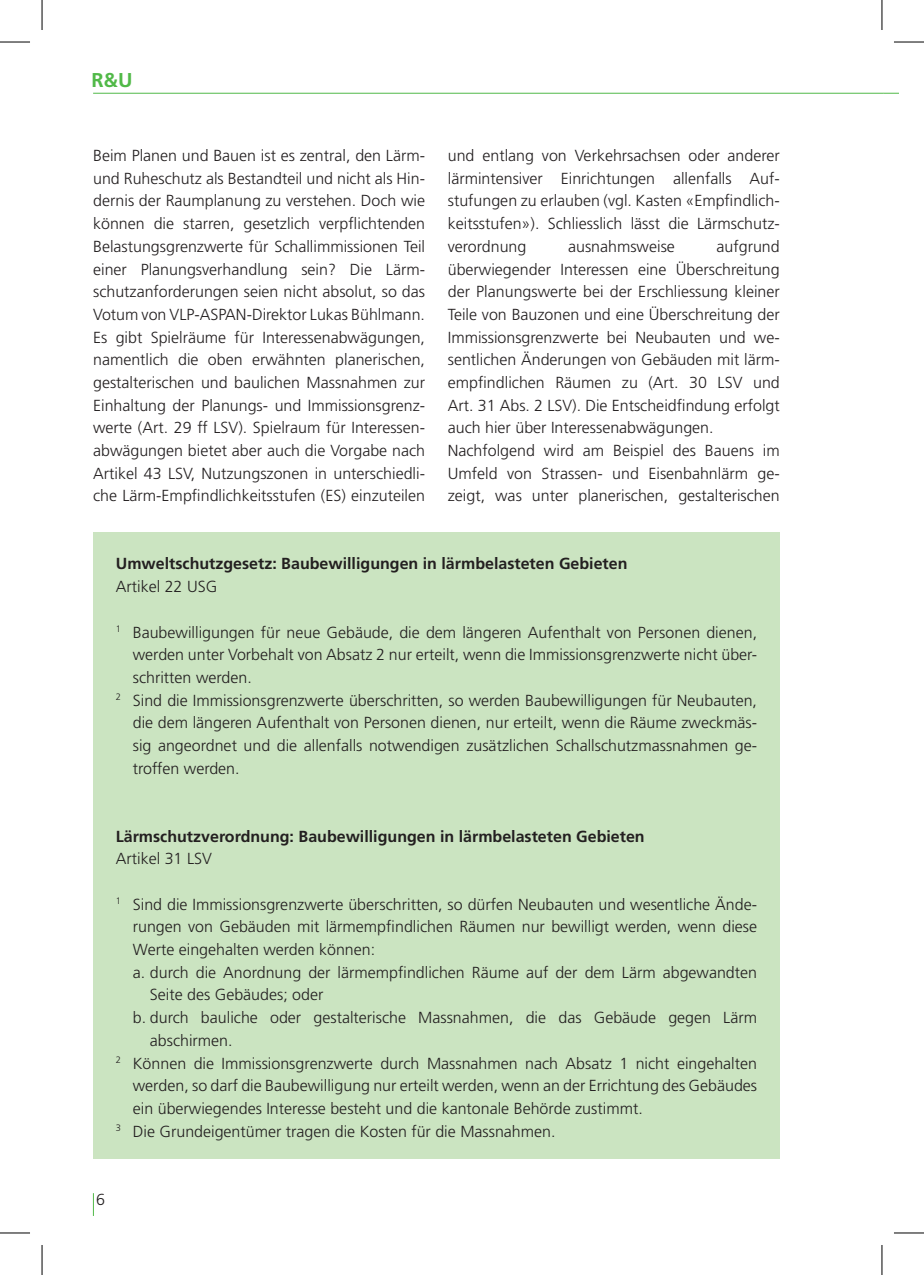
<style>
.page{position:relative;width:924px;height:1275px;background:#fff}
.page>*{position:absolute;margin:0;border:0;box-sizing:border-box;transform-origin:0 0}
.t1{font:700 20px "Frutiger LT Std";color:#51b948}
.t2{font:300 16px/22.6px "Frutiger LT Std";color:#231f20;text-align:justify}
.t3{font:700 16px "Frutiger LT Std";color:#231f20}
</style>
<div class="page">
<hr style="left:93px;top:93px;width:790px;height:1px;background:#51b948">
<svg style="left:93px;top:1193px;width:1px;height:23px"></svg>
<svg style="left:882px;top:93px;width:16px;height:1px"></svg>
<div style="left:93px;top:532px;width:686px;height:627px;background:#cbe4c1"></div>
<hr style="left:0;top:42px;width:30px;height:1px;background:#000">
<hr style="left:893px;top:42px;width:30px;height:1px;background:#000">
<hr style="left:0;top:1232px;width:30px;height:1px;background:#000">
<hr style="left:893px;top:1232px;width:30px;height:1px;background:#000">
<hr style="left:42px;top:0;width:1px;height:30px;background:#000">
<hr style="left:42px;top:1245px;width:1px;height:30px;background:#000">
<hr style="left:881px;top:0;width:1px;height:30px;background:#000">
<hr style="left:881px;top:1245px;width:1px;height:30px;background:#000">
<p class="t1" style="left:91px;top:69px;width:43px">R&amp;U</p>
<p class="t2" style="left:93px;top:144px;width:333px">Beim Planen und Bauen ist es zentral, den Lärm&shy;und Ruheschutz als Bestandteil und nicht als Hin&shy;dernis der Raumplanung zu verstehen. Doch wie können die starren, gesetzlich verpflichtenden Belastungsgrenzwerte für Schallimmissionen Teil einer Planungsverhandlung sein? Die Lärm&shy;schutzanforderungen seien nicht absolut, so das Votum von VLP-ASPAN-Direktor Lukas Bühlmann.<br>Es gibt Spielräume für Interessenabwägungen, namentlich die oben erwähnten planerischen, gestalterischen und baulichen Massnahmen zur Einhaltung der Planungs- und Immissionsgrenz&shy;werte (Art. 29 ff LSV). Spielraum für Interessen&shy;abwägungen bietet aber auch die Vorgabe nach Artikel 43 LSV, Nutzungszonen in unterschiedli&shy;che Lärm-Empfindlichkeitsstufen (ES) einzuteilen</p>
<p class="t2" style="left:447px;top:144px;width:333px">und entlang von Verkehrsachsen oder anderer lärmintensiver Einrichtungen allenfalls Auf&shy;stufungen zu erlauben (vgl. Kasten «Empfindlich&shy;keitsstufen»). Schliesslich lässt die Lärmschutz&shy;verordnung</p>
<p class="t2" style="left:447px;top:235px;width:333px;text-align:left;text-indent:269px">aufgrund überwiegender Interessen eine Überschreitung der Planungswerte bei der Erschliessung kleiner Teile von Bauzonen und eine Überschreitung der Immissionsgrenzwerte bei Neubauten und we&shy;sentlichen Änderungen von Gebäuden mit lärm&shy;empfindlichen Räumen zu (Art. 30 LSV und Art. 31 Abs. 2 LSV). Die Entscheidfindung erfolgt auch hier über Interessenabwägungen.<br>Nachfolgend wird am Beispiel des Bauens im Umfeld von Strassen- und Eisenbahnlärm ge&shy;zeigt, was unter planerischen, gestalterischen</p>
<p class="t2" style="left:568px;top:235px;width:108px">ausnahmsweise</p>
<p class="t3" style="left:116px;top:554px;width:513px">Umweltschutzgesetz: Baubewilligungen in lärmbelasteten Gebieten</p>
<p class="t2" style="left:116px;top:575px;width:103px">Artikel 22 USG</p>
<p class="t2" style="left:116px;top:621px;width:642px"><sup>1</sup> Baubewilligungen für neue Gebäude, die dem längeren Aufenthalt von Personen dienen,</p>
<p class="t2" style="left:133px;top:643px;width:625px">werden unter Vorbehalt von Absatz 2 nur erteilt, wenn die Immissionsgrenzwerte nicht über-</p>
<p class="t2" style="left:133px;top:666px;width:120px">schritten werden.</p>
<p class="t2" style="left:116px;top:689px;width:642px"><sup>2</sup> Sind die Immissionsgrenzwerte überschritten, so werden Baubewilligungen für Neubauten,</p>
<p class="t2" style="left:133px;top:711px;width:625px">die dem längeren Aufenthalt von Personen dienen, nur erteilt, wenn die Räume zweckmäs-</p>
<p class="t2" style="left:133px;top:734px;width:625px">sig angeordnet und die allenfalls notwendigen zusätzlichen Schallschutzmassnahmen ge-</p>
<p class="t2" style="left:133px;top:757px;width:108px">troffen werden.</p>
<p class="t3" style="left:116px;top:826px;width:530px">Lärmschutzverordnung: Baubewilligungen in lärmbelasteten Gebieten</p>
<p class="t2" style="left:116px;top:847px;width:97px">Artikel 31 LSV</p>
<p class="t2" style="left:116px;top:893px;width:642px"><sup>1</sup> Sind die Immissionsgrenzwerte überschritten, so dürfen Neubauten und wesentliche Ände-</p>
<p class="t2" style="left:133px;top:915px;width:625px">rungen von Gebäuden mit lärmempfindlichen Räumen nur bewilligt werden, wenn diese</p>
<p class="t2" style="left:133px;top:938px;width:244px">Werte eingehalten werden können:</p>
<p class="t2" style="left:133px;top:961px;width:625px">a. durch die Anordnung der lärmempfindlichen Räume auf der dem Lärm abgewandten</p>
<p class="t2" style="left:150px;top:984px;width:175px">Seite des Gebäudes; oder</p>
<p class="t2" style="left:133px;top:1006px;width:625px">b. durch bauliche oder gestalterische Massnahmen, die das Gebäude gegen Lärm</p>
<p class="t2" style="left:150px;top:1029px;width:84px">abschirmen.</p>
<p class="t2" style="left:116px;top:1052px;width:642px"><sup>2</sup> Können die Immissionsgrenzwerte durch Massnahmen nach Absatz 1 nicht eingehalten</p>
<p class="t2" style="left:133px;top:1074px;width:625px">werden, so darf die Baubewilligung nur erteilt werden, wenn an der Errichtung des Gebäudes</p>
<p class="t2" style="left:133px;top:1097px;width:511px">ein überwiegendes Interesse besteht und die kantonale Behörde zustimmt.</p>
<p class="t2" style="left:116px;top:1120px;width:441px"><sup>3</sup> Die Grundeigentümer tragen die Kosten für die Massnahmen.</p>
<p class="t2" style="left:96px;top:1188px;width:10px">6</p>
</div>
